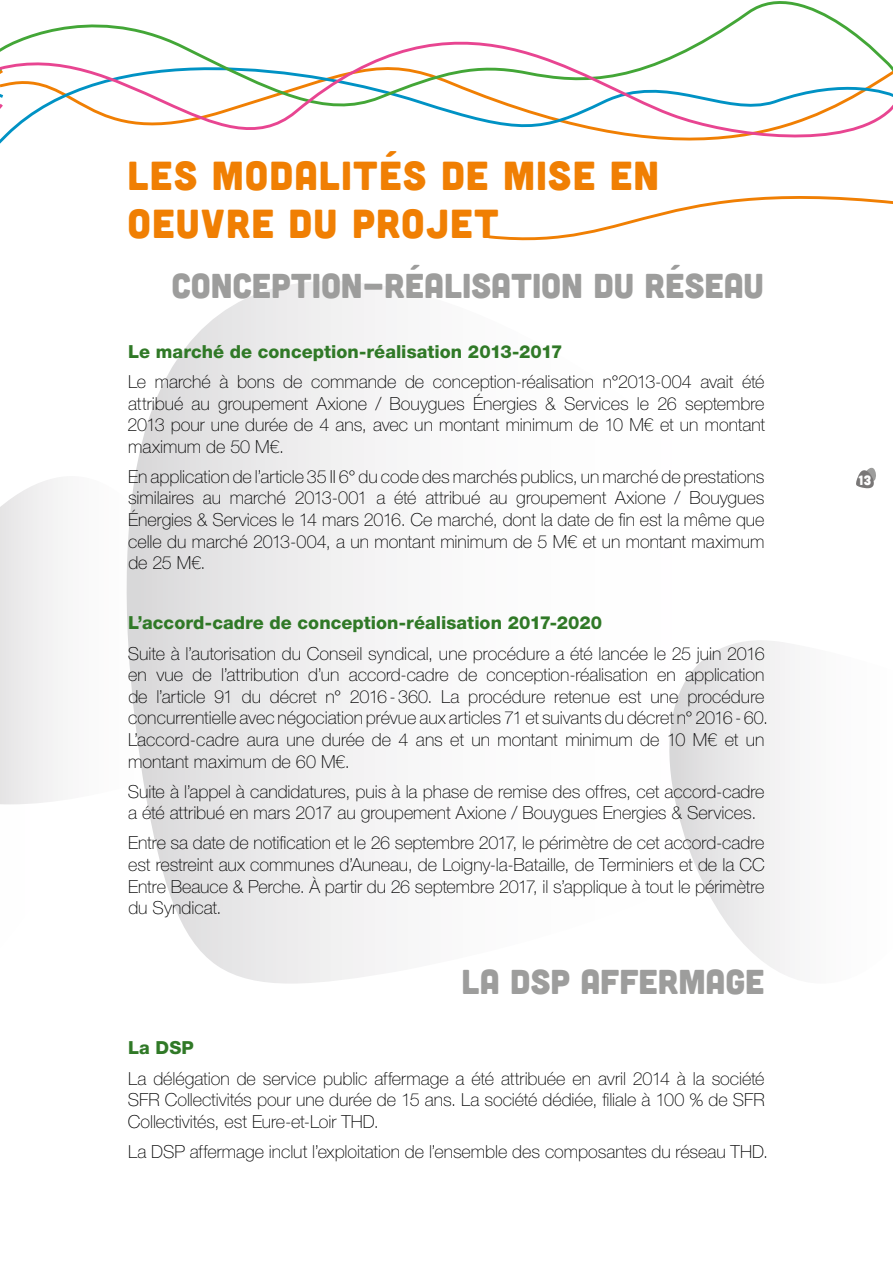
<style>
.page{position:relative;width:893px;height:1263px;background:#fff}
.page>*{position:absolute;margin:0;border:0;box-sizing:border-box;transform-origin:0 0}
.t1{font:40.5px/48.6px "Cubano";letter-spacing:.03em;color:#f07f03}
.t2{font:34.5px "Cubano";color:#9d9d9c}
.t3{font:100 18px/21.6px "Helvetica Neue LT Std";letter-spacing:-.005em;color:#000;text-align:justify}
.t4{font:800 18px "Helvetica Neue LT Std";color:#307927}
.t5{font:13.5px "Cubano";color:#fff}
</style>
<div class="page">
<svg style="left:0;top:1px;width:893px;height:143px"></svg>
<svg style="left:0;top:478px;width:58px;height:326px"></svg>
<svg style="left:126px;top:281px;width:260px;height:702px"></svg>
<svg style="left:669px;top:640px;width:121px;height:337px"></svg>
<svg style="left:485px;top:130px;width:408px;height:111px"></svg>
<svg style="left:856px;top:467px;width:20px;height:21px"></svg>
<h1 class="t1" style="left:128px;top:149px;width:533px">LES MODALITÉS DE MISE EN<br>OEUVRE DU PROJET</h1>
<h2 class="t2" style="left:171px;top:263px;width:594px">CONCEPTION-RÉALISATION DU RÉSEAU</h2>
<p class="t4" style="left:128px;top:341px;width:436px">Le marché de conception-réalisation 2013-2017</p>
<p class="t3" style="left:127px;top:371px;width:639px">Le marché à bons de commande de conception-réalisation n°2013-004 avait été attribué au groupement Axione / Bouygues Énergies &amp; Services le 26 septembre 2013 pour une durée de 4 ans, avec un montant minimum de 10 M€ et un montant maximum de 50 M€.</p>
<p class="t3" style="left:128px;top:466px;width:638px">En application de l’article 35 II 6° du code des marchés publics, un marché de prestations similaires au marché 2013-001 a été attribué au groupement Axione / Bouygues Énergies &amp; Services le 14 mars 2016. Ce marché, dont la date de fin est la même que celle du marché 2013-004, a un montant minimum de 5 M€ et un montant maximum de 25 M€.</p>
<p class="t4" style="left:128px;top:612px;width:475px">L’accord-cadre de conception-réalisation 2017-2020</p>
<p class="t3" style="left:128px;top:642px;width:642px;text-align:left">Suite à l’autorisation du Conseil syndical, une procédure a été lancée le 25 juin 2016 en vue de l’attribution d’un accord-cadre de conception-réalisation en application de l’article 91 du décret n° 2016-360. La procédure retenue est une procédure concurrentielle avec négociation prévue aux articles 71 et suivants du décret n° 2016-60.<br>L’accord-cadre aura une durée de 4 ans et un montant minimum de 10 M€ et un montant maximum de 60 M€.</p>
<p class="t3" style="left:128px;top:780px;width:638px">Suite à l’appel à candidatures, puis à la phase de remise des offres, cet accord-cadre a été attribué en mars 2017 au groupement Axione / Bouygues Energies &amp; Services.</p>
<p class="t3" style="left:128px;top:832px;width:638px">Entre sa date de notification et le 26 septembre 2017, le périmètre de cet accord-cadre est restreint aux communes d’Auneau, de Loigny-la-Bataille, de Terminiers et de la CC Entre Beauce &amp; Perche. À partir du 26 septembre 2017, il s’applique à tout le périmètre du Syndicat.</p>
<h2 class="t2" style="left:462px;top:960px;width:304px">LA DSP AFFERMAGE</h2>
<p class="t4" style="left:128px;top:1037px;width:67px">La DSP</p>
<p class="t3" style="left:128px;top:1067px;width:638px">La délégation de service public affermage a été attribuée en avril 2014 à la société SFR Collectivités pour une durée de 15 ans. La société dédiée, filiale à 100 % de SFR Collectivités, est Eure-et-Loir THD.</p>
<p class="t3" style="left:128px;top:1141px;width:641px">La DSP affermage inclut l’exploitation de l’ensemble des composantes du réseau THD.</p>
<p class="t5" style="left:858px;top:471px;width:15px">13</p>
</div>
